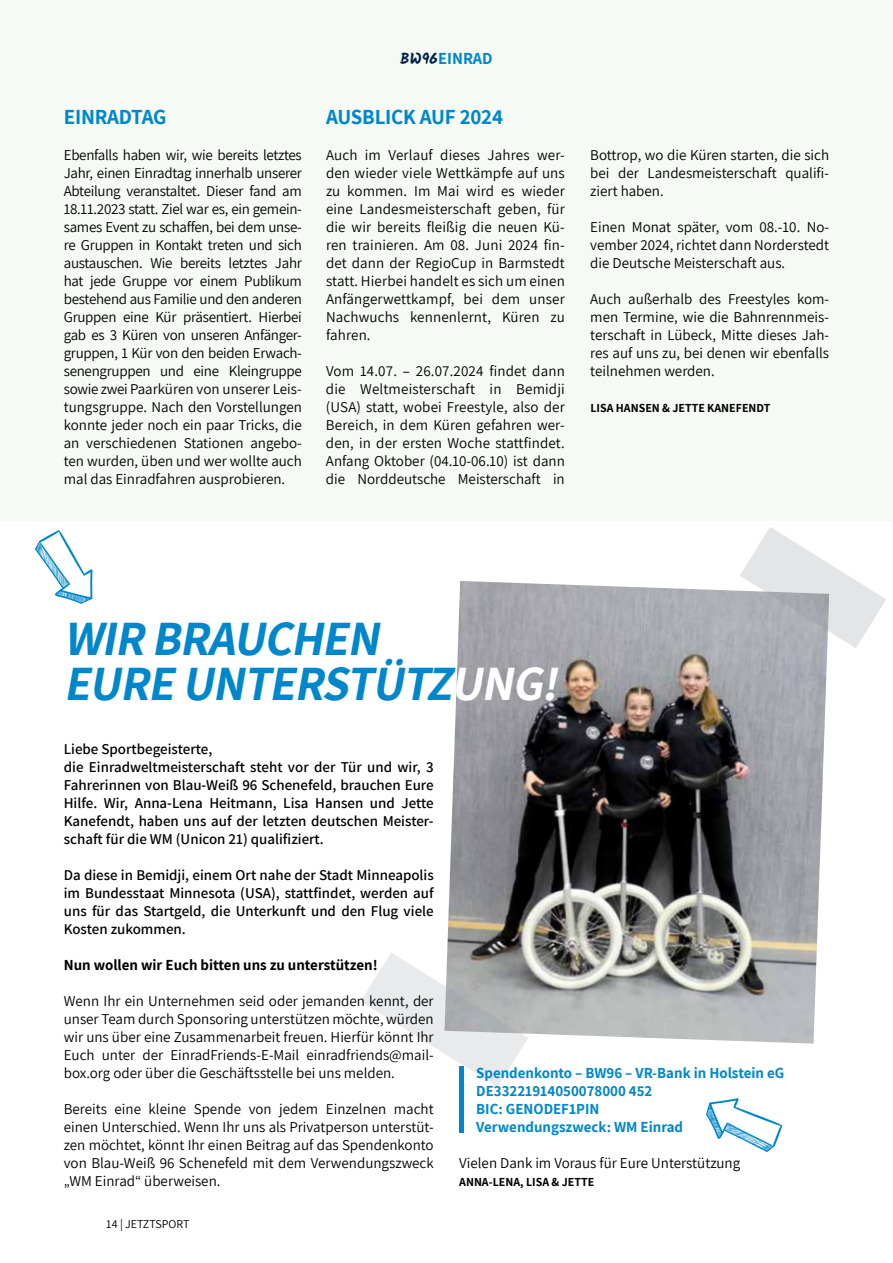
<style>
.page{position:relative;width:893px;height:1263px;background:#fff}
.page>*{position:absolute;margin:0;border:0;box-sizing:border-box;transform-origin:0 0}
.t1{font:italic 700 48px/45px "Assistant";color:#0087cb}
.t2{font:700 21px "Assistant";letter-spacing:-.01em;color:#0087cb}
.t3{font:700 16.5px "Assistant";color:#0087cb}
.t4{font:15px/18px "Assistant";color:#000;text-align:justify}
.t5{font:600 15px/18px "Assistant";color:#000}
.t6{font:700 15px/18px "Assistant";color:#0087cb}
.t7{font:700 15px "Assistant";color:#000}
.t8{font:700 12px "Assistant";color:#000}
.t9{font:12px "Assistant";color:#000}
.s1{font-family:"Kalam";font-size:15.3px;color:#021d4a}
.s2{color:#fff}
</style>
<div class="page">
<div style="left:0;top:0;width:893px;height:520px;background:#f5faf5"></div>
<img style="left:447px;top:581px;width:381px;height:462px">
<hr style="left:459px;top:1066px;width:4px;height:66px;background:#0087cb">
<svg style="left:740px;top:527px;width:146px;height:121px"></svg>
<svg style="left:361px;top:952px;width:167px;height:135px"></svg>
<svg style="left:35px;top:530px;width:58px;height:74px"></svg>
<svg style="left:706px;top:1098px;width:76px;height:54px"></svg>
<h2 class="t2" style="left:64px;top:103px;width:104px">EINRADTAG</h2>
<p class="t4" style="left:64px;top:146px;width:240px">Ebenfalls haben wir, wie bereits letztes Jahr, einen Einradtag innerhalb unserer Abteilung veranstaltet. Dieser fand am 18.11.2023 statt. Ziel war es, ein gemein&shy;sames Event zu schaffen, bei dem unse&shy;re Gruppen in Kontakt treten und sich austauschen. Wie bereits letztes Jahr hat jede Gruppe vor einem Publikum bestehend aus Familie und den anderen Gruppen eine Kür präsentiert. Hierbei gab es 3 Küren von unseren Anfänger&shy;gruppen, 1 Kür von den beiden Erwach&shy;senengruppen und eine Kleingruppe sowie zwei Paarküren von unserer Leis&shy;tungsgruppe. Nach den Vorstellungen konnte jeder noch ein paar Tricks, die an verschiedenen Stationen angebo&shy;ten wurden, üben und wer wollte auch mal das Einradfahren ausprobieren.</p>
<p class="t3" style="left:400px;top:47px;width:94px"><span class="s1">BW96</span>EINRAD</p>
<h2 class="t2" style="left:326px;top:103px;width:178px">AUSBLICK AUF 2024</h2>
<p class="t4" style="left:326px;top:146px;width:240px">Auch im Verlauf dieses Jahres wer&shy;den wieder viele Wettkämpfe auf uns zu kommen. Im Mai wird es wieder eine Landesmeisterschaft geben, für die wir bereits fleißig die neuen Kü&shy;ren trainieren. Am 08. Juni 2024 fin&shy;det dann der RegioCup in Barmstedt statt. Hierbei handelt es sich um einen Anfängerwettkampf, bei dem unser Nachwuchs kennenlernt, Küren zu fahren.</p>
<p class="t4" style="left:326px;top:362px;width:240px">Vom 14.07. – 26.07.2024 findet dann die Weltmeisterschaft in Bemidji (USA) statt, wobei Freestyle, also der Bereich, in dem Küren gefahren wer&shy;den, in der ersten Woche stattfindet.<br>Anfang Oktober (04.10-06.10) ist dann die Norddeutsche Meisterschaft in</p>
<p class="t4" style="left:590px;top:146px;width:240px">Bottrop, wo die Küren starten, die sich bei der Landesmeisterschaft qualifi&shy;ziert haben.</p>
<p class="t4" style="left:590px;top:218px;width:240px">Einen Monat später, vom 08.-10. No&shy;vember 2024, richtet dann Norderstedt die Deutsche Meisterschaft aus.</p>
<p class="t4" style="left:590px;top:290px;width:240px">Auch außerhalb des Freestyles kom&shy;men Termine, wie die Bahnrennmeis&shy;terschaft in Lübeck, Mitte dieses Jah&shy;res auf uns zu, bei denen wir ebenfalls teilnehmen werden.</p>
<p class="t8" style="left:590px;top:400px;width:182px">LISA HANSEN &amp; JETTE KANEFENDT</p>
<h1 class="t1" style="left:64px;top:615px;width:506px">WIR BRAUCHEN<br>EURE UNTERSTÜTZ<span class="s2">UNG!</span></h1>
<p class="t5" style="left:64px;top:740px;width:371px">Liebe Sportbegeisterte,<br>die Einradweltmeisterschaft steht vor der Tür und wir, 3<br>Fahrerinnen von Blau-Weiß 96 Schenefeld, brauchen Eure Hilfe. Wir, Anna-Lena Heitmann, Lisa Hansen und Jette Kanefendt, haben uns auf der letzten deutschen Meister&shy;schaft für die WM (Unicon 21) qualifiziert.</p>
<p class="t5" style="left:64px;top:866px;width:371px;text-align:justify">Da diese in Bemidji, einem Ort nahe der Stadt Minneapolis im Bundesstaat Minnesota (USA), stattfindet, werden auf uns für das Startgeld, die Unterkunft und den Flug viele Kosten zukommen.</p>
<p class="t7" style="left:64px;top:955px;width:315px">Nun wollen wir Euch bitten uns zu unterstützen!</p>
<p class="t4" style="left:64px;top:992px;width:371px">Wenn Ihr ein Unternehmen seid oder jemanden kennt, der unser Team durch Sponsoring unterstützen möchte, würden wir uns über eine Zusammenarbeit freuen. Hierfür könnt Ihr Euch unter der EinradFriends-E-Mail einradfriends@mail&shy;box.org oder über die Geschäftsstelle bei uns melden.</p>
<p class="t4" style="left:64px;top:1100px;width:371px">Bereits eine kleine Spende von jedem Einzelnen macht einen Unterschied. Wenn Ihr uns als Privatperson unterstüt&shy;zen möchtet, könnt Ihr einen Beitrag auf das Spendenkonto von Blau-Weiß 96 Schenefeld mit dem Verwendungszweck „WM Einrad“ überweisen.</p>
<p class="t9" style="left:106px;top:1216px;width:85px">14 | JETZTSPORT</p>
<p class="t6" style="left:476px;top:1064px;width:309px">Spendenkonto – BW96 – VR-Bank in Holstein eG<br>DE33221914050078000 452<br>BIC: GENODEF1PIN<br>Verwendungszweck: WM Einrad</p>
<p class="t4" style="left:459px;top:1154px;width:282px">Vielen Dank im Voraus für Eure Unterstützung</p>
<p class="t8" style="left:459px;top:1174px;width:137px">ANNA-LENA, LISA &amp; JETTE</p>
</div>
